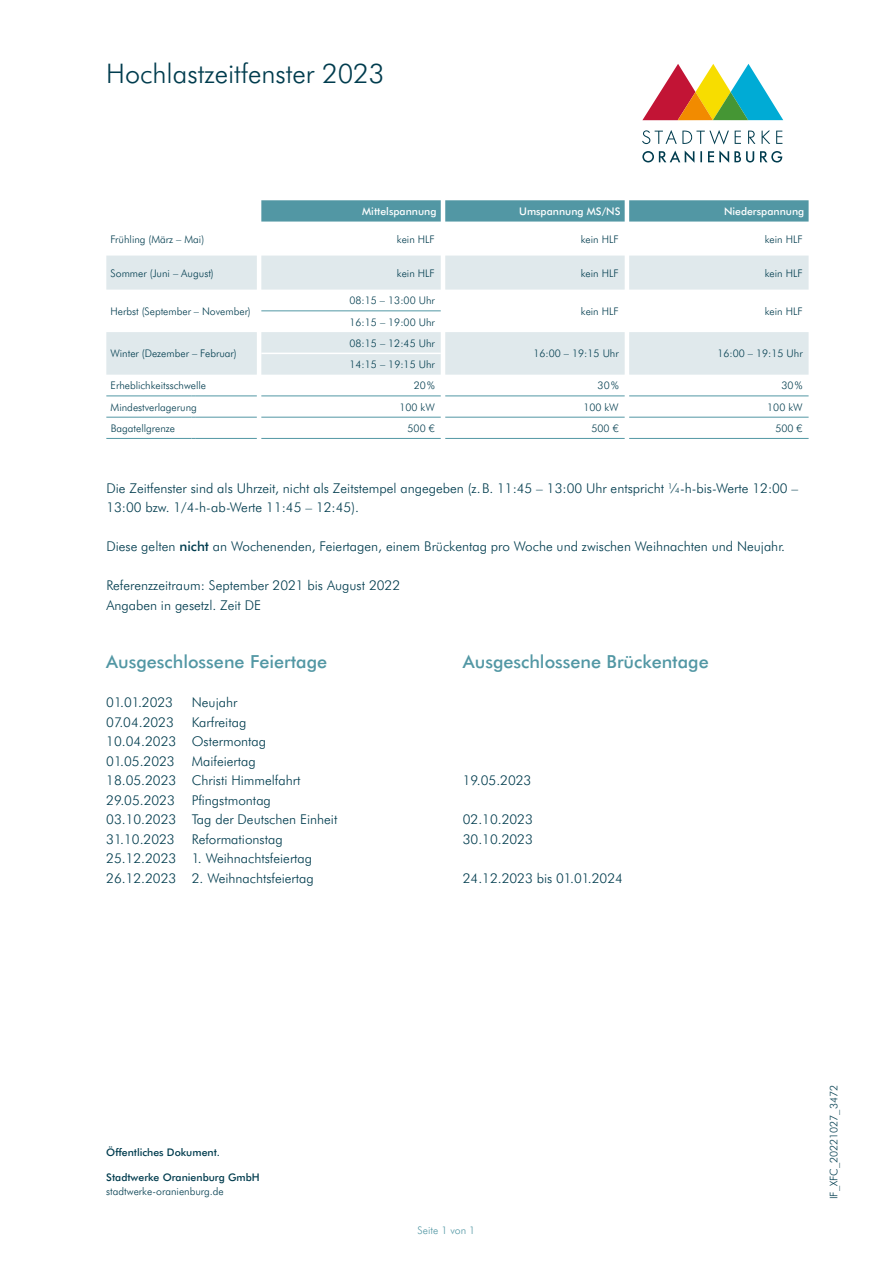
<style>
.page{position:relative;width:893px;height:1263px;background:#fff}
.page>*{position:absolute;margin:0;border:0;box-sizing:border-box;transform-origin:0 0}
.t1{font:300 27px "Futura BT";color:#003c4e}
.t2{font:500 18px "Futura BT";color:#5297a4}
.t3{font:300 13.5px/19.5px "Futura BT";color:#003c4e}
.t4{font:300 10.5px "Futura BT";color:#003c4e}
.t5{font:500 10.5px "Futura BT";color:#003c4e}
.t6{font:500 10.5px "Futura BT";color:#fff}
.t7{font:300 10.5px "Futura BT";color:#5297a4}
.s1{font-weight:500}
</style>
<div class="page">
<svg style="left:642px;top:150px;width:140px;height:13px"></svg>
<svg style="left:642px;top:130px;width:140px;height:14px"></svg>
<svg style="left:642px;top:64px;width:141px;height:56px"></svg>
<svg style="left:261px;top:200px;width:548px;height:22px;background:#5a9ca8"></svg>
<svg style="left:106px;top:256px;width:703px;height:119px;fill:#e0e9ec"></svg>
<hr style="left:261px;top:310px;width:180px;height:1px;background:#5297a4">
<hr style="left:106px;top:395px;width:85px;height:1px;background:#5297a4">
<hr style="left:196px;top:395px;width:61px;height:1px;background:#5297a4">
<hr style="left:261px;top:395px;width:180px;height:1px;background:#5297a4">
<hr style="left:445px;top:395px;width:180px;height:1px;background:#5297a4">
<hr style="left:629px;top:395px;width:180px;height:1px;background:#5297a4">
<hr style="left:106px;top:417px;width:85px;height:1px;background:#5297a4">
<hr style="left:196px;top:417px;width:61px;height:1px;background:#5297a4">
<hr style="left:261px;top:417px;width:180px;height:1px;background:#5297a4">
<hr style="left:445px;top:417px;width:180px;height:1px;background:#5297a4">
<hr style="left:629px;top:417px;width:180px;height:1px;background:#5297a4">
<hr style="left:106px;top:438px;width:85px;height:1px;background:#5297a4">
<hr style="left:196px;top:438px;width:61px;height:1px;background:#5297a4">
<hr style="left:261px;top:438px;width:180px;height:1px;background:#5297a4">
<hr style="left:445px;top:438px;width:180px;height:1px;background:#5297a4">
<hr style="left:629px;top:438px;width:180px;height:1px;background:#5297a4">
<hr style="left:261px;top:353px;width:180px;height:1px;background:#fff">
<h1 class="t1" style="left:106px;top:56px;width:280px">Hochlastzeitfenster 2023</h1>
<p class="t6" style="left:362px;top:204px;width:76px">Mittelspannung</p>
<p class="t6" style="left:519px;top:204px;width:103px">Umspannung MS/NS</p>
<p class="t6" style="left:724px;top:204px;width:82px">Niederspannung</p>
<p class="t4" style="left:111px;top:232px;width:95px">Frühling (März – Mai)</p>
<p class="t4" style="left:397px;top:232px;width:39px">kein HLF</p>
<p class="t4" style="left:581px;top:232px;width:39px">kein HLF</p>
<p class="t4" style="left:765px;top:232px;width:39px">kein HLF</p>
<p class="t4" style="left:111px;top:266px;width:105px">Sommer (Juni – August)</p>
<p class="t4" style="left:397px;top:266px;width:39px">kein HLF</p>
<p class="t4" style="left:581px;top:266px;width:39px">kein HLF</p>
<p class="t4" style="left:765px;top:266px;width:39px">kein HLF</p>
<p class="t4" style="left:111px;top:304px;width:142px">Herbst (September – November)</p>
<p class="t4" style="left:349px;top:294px;width:87px">08:15 – 13:00 Uhr</p>
<p class="t4" style="left:581px;top:304px;width:39px">kein HLF</p>
<p class="t4" style="left:765px;top:304px;width:39px">kein HLF</p>
<p class="t4" style="left:349px;top:315px;width:87px">16:15 – 19:00 Uhr</p>
<p class="t4" style="left:111px;top:347px;width:128px">Winter (Dezember – Februar)</p>
<p class="t4" style="left:349px;top:336px;width:87px">08:15 – 12:45 Uhr</p>
<p class="t4" style="left:350px;top:358px;width:87px">14:15 – 19:15 Uhr</p>
<p class="t4" style="left:533px;top:347px;width:87px">16:00 – 19:15 Uhr</p>
<p class="t4" style="left:717px;top:347px;width:87px">16:00 – 19:15 Uhr</p>
<p class="t4" style="left:111px;top:379px;width:97px">Erheblichkeitsschwelle</p>
<p class="t4" style="left:414px;top:379px;width:23px">20%</p>
<p class="t4" style="left:598px;top:379px;width:23px">30%</p>
<p class="t4" style="left:782px;top:379px;width:23px">30%</p>
<p class="t4" style="left:111px;top:400px;width:88px">Mindestverlagerung</p>
<p class="t4" style="left:399px;top:400px;width:37px">100 kW</p>
<p class="t4" style="left:583px;top:400px;width:37px">100 kW</p>
<p class="t4" style="left:767px;top:400px;width:37px">100 kW</p>
<p class="t4" style="left:111px;top:421px;width:66px">Bagatellgrenze</p>
<p class="t4" style="left:408px;top:421px;width:29px">500 €</p>
<p class="t4" style="left:591px;top:421px;width:29px">500 €</p>
<p class="t4" style="left:775px;top:421px;width:29px">500 €</p>
<p class="t3" style="left:106px;top:478px;width:693px">Die Zeitfenster sind als Uhrzeit, nicht als Zeitstempel angegeben (z.B. 11:45 – 13:00 Uhr entspricht ¼-h-bis-Werte 12:00 –<br>13:00 bzw. 1/4-h-ab-Werte 11:45 – 12:45).</p>
<p class="t3" style="left:106px;top:537px;width:680px">Diese gelten <span class="s1">nicht</span> an Wochenenden, Feiertagen, einem Brückentag pro Woche und zwischen Weihnachten und Neujahr.</p>
<p class="t3" style="left:106px;top:576px;width:295px">Referenzzeitraum: September 2021 bis August 2022<br>Angaben in gesetzl. Zeit DE</p>
<h2 class="t2" style="left:106px;top:650px;width:222px">Ausgeschlossene Feiertage</h2>
<h2 class="t2" style="left:463px;top:650px;width:247px">Ausgeschlossene Brückentage</h2>
<p class="t3" style="left:106px;top:693px;width:68px">01.01.2023</p>
<p class="t3" style="left:192px;top:693px;width:47px">Neujahr</p>
<p class="t3" style="left:106px;top:712px;width:69px">07.04.2023</p>
<p class="t3" style="left:106px;top:712px;width:161px;text-indent:85px">Karfreitag<br>10.04.2023 Ostermontag<br>01.05.2023</p>
<p class="t3" style="left:106px;top:751px;width:196px;text-indent:85px">Maifeiertag<br>18.05.2023 Christi Himmelfahrt<br>29.05.2023</p>
<p class="t3" style="left:463px;top:770px;width:70px">19.05.2023</p>
<p class="t3" style="left:463px;top:809px;width:71px">02.10.2023<br>30.10.2023</p>
<p class="t3" style="left:463px;top:868px;width:162px">24.12.2023 bis 01.01.2024</p>
<p class="t3" style="left:106px;top:790px;width:233px;text-indent:85px">Pfingstmontag<br>03.10.2023 Tag der Deutschen Einheit<br>31.10.2023</p>
<p class="t3" style="left:106px;top:829px;width:209px;text-indent:85px">Reformationstag<br>25.12.2023 1. Weihnachtsfeiertag<br>26.12.2023 2. Weihnachtsfeiertag</p>
<p class="t5" style="left:106px;top:1145px;width:115px">Öffentliches Dokument.</p>
<p class="t5" style="left:106px;top:1171px;width:155px">Stadtwerke Oranienburg GmbH</p>
<p class="t4" style="left:106px;top:1184px;width:119px">stadtwerke-oranienburg.de</p>
<p class="t7" style="left:418px;top:1223px;width:59px">Seite 1 von 1</p>
<p class="t4" style="left:827px;top:1199px;width:115px;rotate:-90deg">IF_XFC_20221027_3472</p>
</div>
